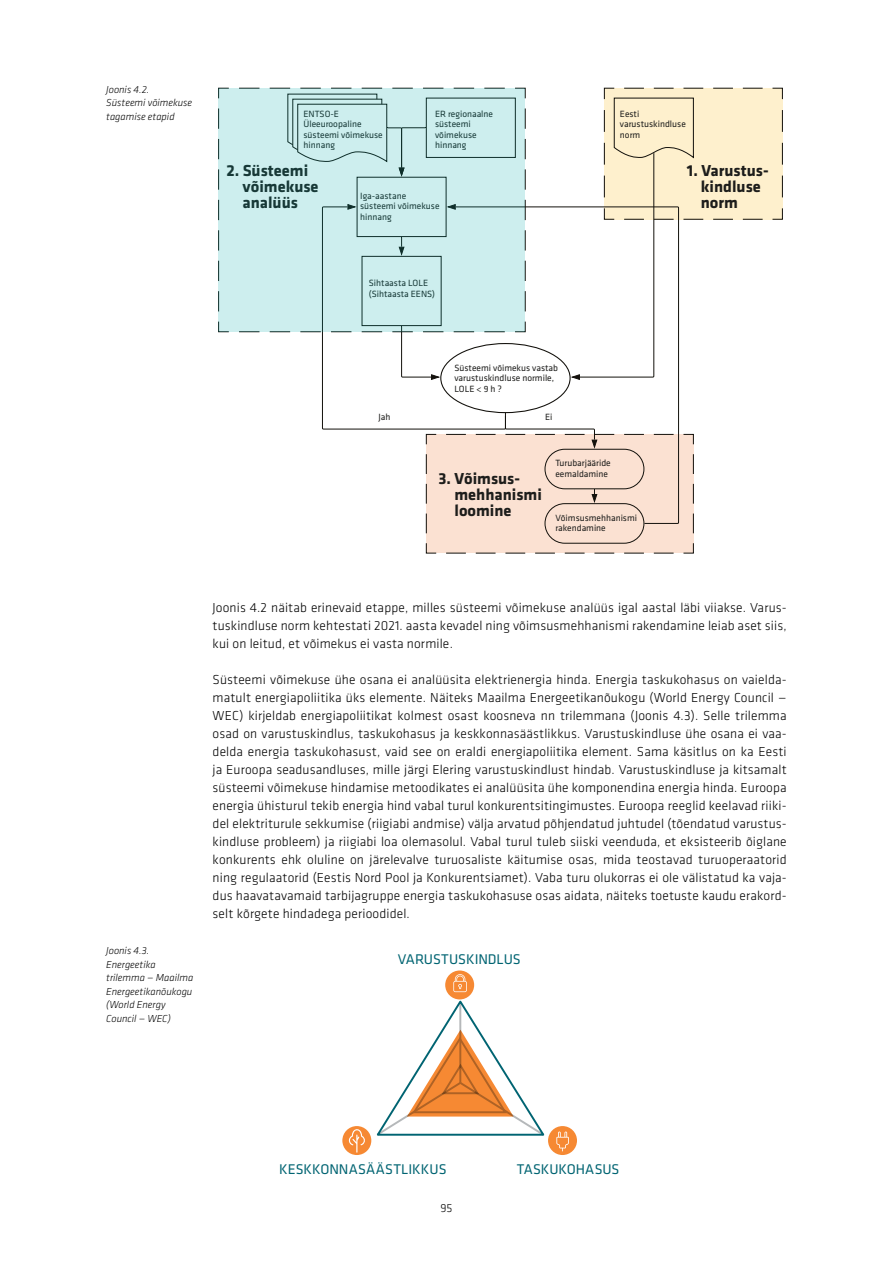
<style>
.page{position:relative;width:893px;height:1263px;background:#fff}
.page>*{position:absolute;margin:0;border:0;box-sizing:border-box;transform-origin:0 0}
.t1{font:700 16.5px/16px "Klavika";color:#1d1d1b}
.t2{font:14.55px "Klavika";color:#006472}
.t3{font:300 13.5px/18px "Klavika";letter-spacing:.01em;color:#000;text-align:justify}
.t4{font:300 12px "Klavika";color:#000}
.t5{font:italic 300 10.5px/13.5px "Klavika";color:#000}
.t6{font:9.3px/10.5px "Klavika";color:#1d1d1b}
</style>
<div class="page">
<svg style="left:287px;top:87px;width:496px;height:467px"></svg>
<div style="left:219px;top:88px;width:306px;height:244px;background:#cdeeee"></div>
<div style="left:445px;top:970px;width:29px;height:29px;background:#f68933;border-radius:50%"></div>
<div style="left:342px;top:1126px;width:29px;height:29px;background:#f68933;border-radius:50%"></div>
<div style="left:548px;top:1126px;width:29px;height:29px;background:#f68933;border-radius:50%"></div>
<svg style="left:376px;top:998px;width:169px;height:138px"></svg>
<svg style="left:349px;top:1128px;width:17px;height:25px"></svg>
<svg style="left:453px;top:974px;width:14px;height:18px"></svg>
<svg style="left:556px;top:1131px;width:13px;height:20px"></svg>
<p class="t5" style="left:106px;top:83px;width:87px">Joonis 4.2.<br>Süsteemi võimekuse tagamise etapid</p>
<p class="t6" style="left:303px;top:108px;width:81px">ENTSO-E<br>Üleeuroopaline süsteemi võimekuse hinnang</p>
<p class="t6" style="left:435px;top:108px;width:59px">ER regionaalne süsteemi võimekuse hinnang</p>
<p class="t6" style="left:620px;top:108px;width:67px">Eesti varustuskindluse norm</p>
<p class="t1" style="left:242px;top:162px;width:78px;text-indent:-16px">2. Süsteemi võimekuse analüüs</p>
<p class="t1" style="left:701px;top:162px;width:69px;text-indent:-14px">1. Varustus&shy;kindluse norm</p>
<p class="t6" style="left:360px;top:190px;width:81px">Iga-aastane süsteemi võimekuse hinnang</p>
<p class="t6" style="left:369px;top:277px;width:68px">Sihtaasta LOLE (Sihtaasta EENS)</p>
<p class="t6" style="left:454px;top:362px;width:105px">Süsteemi võimekus vastab varustuskindluse normile,<br>LOLE &lt; 9 h ?</p>
<p class="t6" style="left:378px;top:411px;width:13px">Jah</p>
<p class="t6" style="left:545px;top:411px;width:9px">Ei</p>
<p class="t1" style="left:454px;top:470px;width:89px;text-indent:-16px">3. Võimsus&shy;mehhanismi loomine</p>
<p class="t6" style="left:555px;top:458px;width:57px">Turubarjääride eemaldamine</p>
<p class="t6" style="left:555px;top:512px;width:83px">Võimsusmehhanismi rakendamine</p>
<p class="t3" style="left:213px;top:598px;width:576px">Joonis 4.2 näitab erinevaid etappe, milles süsteemi võimekuse analüüs igal aastal läbi viiakse. Varus&shy;tuskindluse norm kehtestati 2021. aasta kevadel ning võimsusmehhanismi rakendamine leiab aset siis, kui on leitud, et võimekus ei vasta normile.</p>
<p class="t3" style="left:213px;top:670px;width:576px">Süsteemi võimekuse ühe osana ei analüüsita elektrienergia hinda. Energia taskukohasus on vaielda&shy;matult energiapoliitika üks elemente. Näiteks Maailma Energeetikanõukogu (World Energy Council — WEC) kirjeldab energiapoliitikat kolmest osast koosneva nn trilemmana (Joonis 4.3). Selle trilemma osad on varustuskindlus, taskukohasus ja keskkonnasäästlikkus. Varustuskindluse ühe osana ei vaa&shy;delda energia taskukohasust, vaid see on eraldi energiapoliitika element. Sama käsitlus on ka Eesti ja Euroopa seadusandluses, mille järgi Elering varustuskindlust hindab. Varustuskindluse ja kitsamalt süsteemi võimekuse hindamise metoodikates ei analüüsita ühe komponendina energia hinda. Euroopa energia ühisturul tekib energia hind vabal turul konkurentsitingimustes. Euroopa reeglid keelavad riiki&shy;del elektriturule sekkumise (riigiabi andmise) välja arvatud põhjendatud juhtudel (tõendatud varustus&shy;kindluse probleem) ja riigiabi loa olemasolul. Vabal turul tuleb siiski veenduda, et eksisteerib õiglane konkurents ehk oluline on järelevalve turuosaliste käitumise osas, mida teostavad turuoperaatorid ning regulaatorid (Eestis Nord Pool ja Konkurentsiamet). Vaba turu olukorras ei ole välistatud ka vaja&shy;dus haavatavamaid tarbijagruppe energia taskukohasuse osas aidata, näiteks toetuste kaudu erakord&shy;selt kõrgete hindadega perioodidel.</p>
<p class="t5" style="left:106px;top:944px;width:89px">Joonis 4.3.<br>Energeetika trilemma — Maailma<br>Energeetikanõukogu (World Energy<br>Council — WEC)</p>
<p class="t2" style="left:398px;top:949px;width:124px">VARUSTUSKINDLUS</p>
<p class="t2" style="left:279px;top:1160px;width:169px">KESKKONNASÄÄSTLIKKUS</p>
<p class="t2" style="left:517px;top:1160px;width:104px">TASKUKOHASUS</p>
<p class="t4" style="left:440px;top:1201px;width:14px">95</p>
</div>
